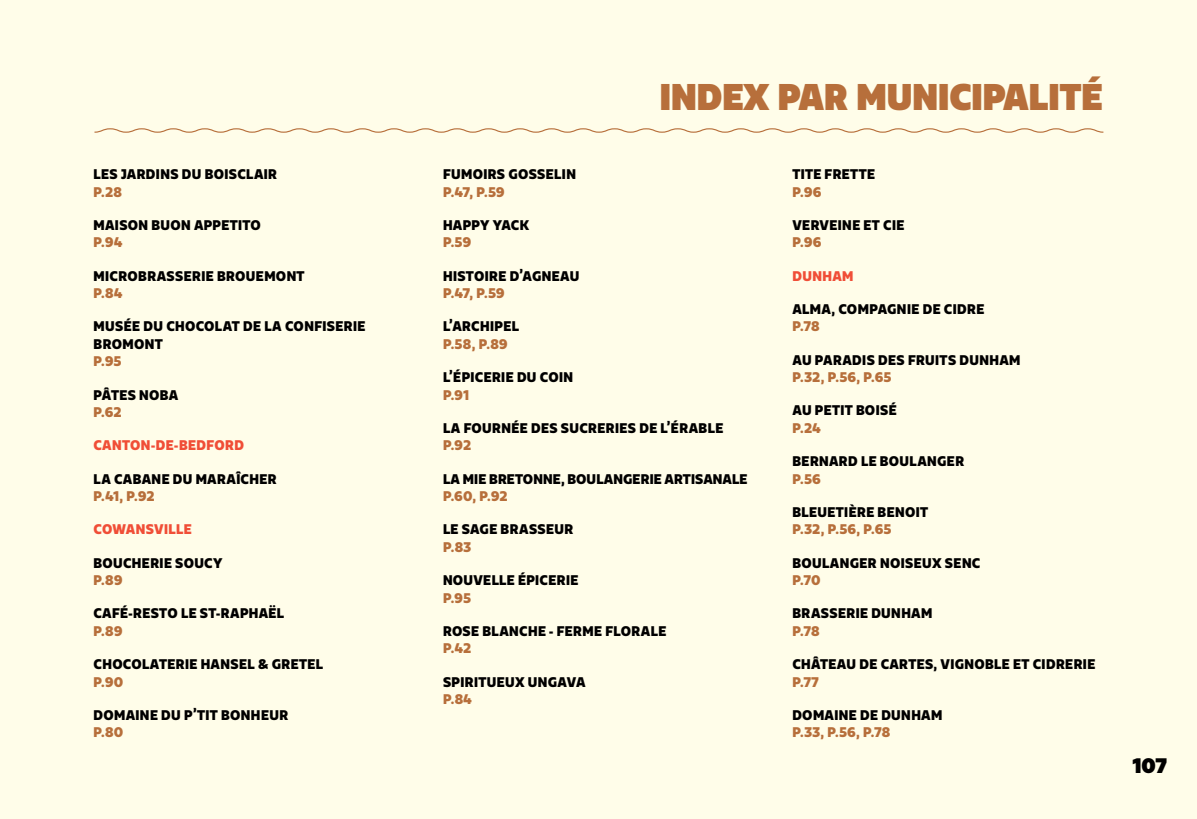
<style>
.page{position:relative;width:1197px;height:819px;background:#fffde9}
.page>*{position:absolute;margin:0;border:0;box-sizing:border-box;transform-origin:0 0}
.t1{font:900 37.1px "Kappa Display";color:#b76f3b}
.t2{font:900 21px "Kappa Display";color:#000}
.t3{font:900 14px/17.5px "Kappa Display";letter-spacing:.025em;color:#000}
.t4{font:900 14px "Kappa Display";letter-spacing:.025em;color:#b76f3b}
.t5{font:900 14px "Kappa Display";letter-spacing:.005em;color:#000}
.t6{font:900 14px "Kappa Display";letter-spacing:.025em;color:#f04e37}
.s1{font-size:21px;color:#000}
</style>
<div class="page">
<svg style="left:94px;top:128px;width:1010px;height:5px"></svg>
<p class="t3" style="left:94px;top:165px;width:185px">LES JARDINS DU BOISCLAIR</p>
<p class="t4" style="left:94px;top:183px;width:30px">P.28</p>
<p class="t3" style="left:94px;top:216px;width:169px">MAISON BUON APPETITO</p>
<p class="t4" style="left:94px;top:233px;width:30px">P.94</p>
<p class="t3" style="left:94px;top:267px;width:213px">MICROBRASSERIE BROUEMONT</p>
<p class="t4" style="left:94px;top:284px;width:30px">P.84</p>
<p class="t3" style="left:94px;top:318px;width:273px">MUSÉE DU CHOCOLAT DE LA CONFISERIE<br>BROMONT</p>
<p class="t4" style="left:94px;top:352px;width:29px">P.95</p>
<p class="t3" style="left:94px;top:386px;width:86px">PÂTES NOBA</p>
<p class="t4" style="left:94px;top:403px;width:29px">P.62</p>
<p class="t6" style="left:94px;top:436px;width:152px">CANTON-DE-BEDFORD</p>
<p class="t3" style="left:94px;top:470px;width:185px">LA CABANE DU MARAÎCHER</p>
<p class="t4" style="left:94px;top:487px;width:62px">P.41, P.92</p>
<p class="t6" style="left:94px;top:520px;width:99px">COWANSVILLE</p>
<p class="t3" style="left:94px;top:554px;width:130px">BOUCHERIE SOUCY</p>
<p class="t4" style="left:94px;top:571px;width:31px">P.89</p>
<p class="t3" style="left:94px;top:605px;width:192px">CAFÉ-RESTO LE ST-RAPHAËL</p>
<p class="t4" style="left:94px;top:622px;width:31px">P.89</p>
<p class="t3" style="left:94px;top:655px;width:231px">CHOCOLATERIE HANSEL &amp; GRETEL</p>
<p class="t4" style="left:94px;top:673px;width:31px">P.90</p>
<p class="t3" style="left:94px;top:706px;width:196px">DOMAINE DU P’TIT BONHEUR</p>
<p class="t4" style="left:94px;top:723px;width:31px">P.80</p>
<h1 class="t1" style="left:660px;top:73px;width:444px">INDEX PAR MUNICIPALITÉ<span class="s1">107</span></h1>
<p class="t3" style="left:443px;top:165px;width:134px">FUMOIRS GOSSELIN</p>
<p class="t4" style="left:443px;top:183px;width:63px">P.47, P.59</p>
<p class="t3" style="left:443px;top:216px;width:88px">HAPPY YACK</p>
<p class="t4" style="left:443px;top:233px;width:30px">P.59</p>
<p class="t3" style="left:443px;top:267px;width:138px">HISTOIRE D’AGNEAU</p>
<p class="t4" style="left:443px;top:284px;width:63px">P.47, P.59</p>
<p class="t3" style="left:443px;top:318px;width:78px">L’ARCHIPEL</p>
<p class="t4" style="left:443px;top:335px;width:66px">P.58, P.89</p>
<p class="t3" style="left:443px;top:368px;width:132px">L’ÉPICERIE DU COIN</p>
<p class="t4" style="left:443px;top:386px;width:28px">P.91</p>
<p class="t3" style="left:443px;top:419px;width:282px">LA FOURNÉE DES SUCRERIES DE L’ÉRABLE</p>
<p class="t4" style="left:443px;top:436px;width:30px">P.92</p>
<p class="t5" style="left:443px;top:470px;width:306px">LA MIE BRETONNE, BOULANGERIE ARTISANALE</p>
<p class="t4" style="left:443px;top:487px;width:66px">P.60, P.92</p>
<p class="t3" style="left:443px;top:521px;width:132px">LE SAGE BRASSEUR</p>
<p class="t4" style="left:443px;top:538px;width:30px">P.83</p>
<p class="t3" style="left:443px;top:571px;width:137px">NOUVELLE ÉPICERIE</p>
<p class="t4" style="left:443px;top:589px;width:29px">P.95</p>
<p class="t3" style="left:443px;top:622px;width:225px">ROSE BLANCHE - FERME FLORALE</p>
<p class="t4" style="left:443px;top:639px;width:30px">P.42</p>
<p class="t3" style="left:443px;top:673px;width:144px">SPIRITUEUX UNGAVA</p>
<p class="t4" style="left:443px;top:690px;width:30px">P.84</p>
<p class="t3" style="left:792px;top:165px;width:84px">TITE FRETTE</p>
<p class="t4" style="left:792px;top:183px;width:30px">P.96</p>
<p class="t3" style="left:792px;top:216px;width:114px">VERVEINE ET CIE</p>
<p class="t4" style="left:792px;top:233px;width:30px">P.96</p>
<p class="t6" style="left:792px;top:267px;width:63px">DUNHAM</p>
<p class="t3" style="left:792px;top:300px;width:193px">ALMA, COMPAGNIE DE CIDRE</p>
<p class="t4" style="left:792px;top:317px;width:29px">P.78</p>
<p class="t3" style="left:792px;top:351px;width:230px">AU PARADIS DES FRUITS DUNHAM</p>
<p class="t4" style="left:792px;top:368px;width:100px">P.32, P.56, P.65</p>
<p class="t3" style="left:792px;top:402px;width:106px">AU PETIT BOISÉ</p>
<p class="t4" style="left:792px;top:419px;width:30px">P.24</p>
<p class="t3" style="left:792px;top:452px;width:173px">BERNARD LE BOULANGER</p>
<p class="t4" style="left:792px;top:470px;width:30px">P.56</p>
<p class="t3" style="left:792px;top:503px;width:137px">BLEUETIÈRE BENOIT</p>
<p class="t4" style="left:792px;top:520px;width:100px">P.32, P.56, P.65</p>
<p class="t3" style="left:792px;top:554px;width:189px">BOULANGER NOISEUX SENC</p>
<p class="t4" style="left:792px;top:571px;width:30px">P.70</p>
<p class="t3" style="left:792px;top:605px;width:141px">BRASSERIE DUNHAM</p>
<p class="t4" style="left:792px;top:622px;width:29px">P.78</p>
<p class="t3" style="left:792px;top:655px;width:304px">CHÂTEAU DE CARTES, VIGNOBLE ET CIDRERIE</p>
<p class="t4" style="left:792px;top:673px;width:28px">P.77</p>
<p class="t3" style="left:792px;top:706px;width:151px">DOMAINE DE DUNHAM</p>
<p class="t4" style="left:792px;top:723px;width:100px">P.33, P.56, P.78</p>
<h2 class="t2" style="left:1133px;top:752px;width:35px">107</h2>
</div>
